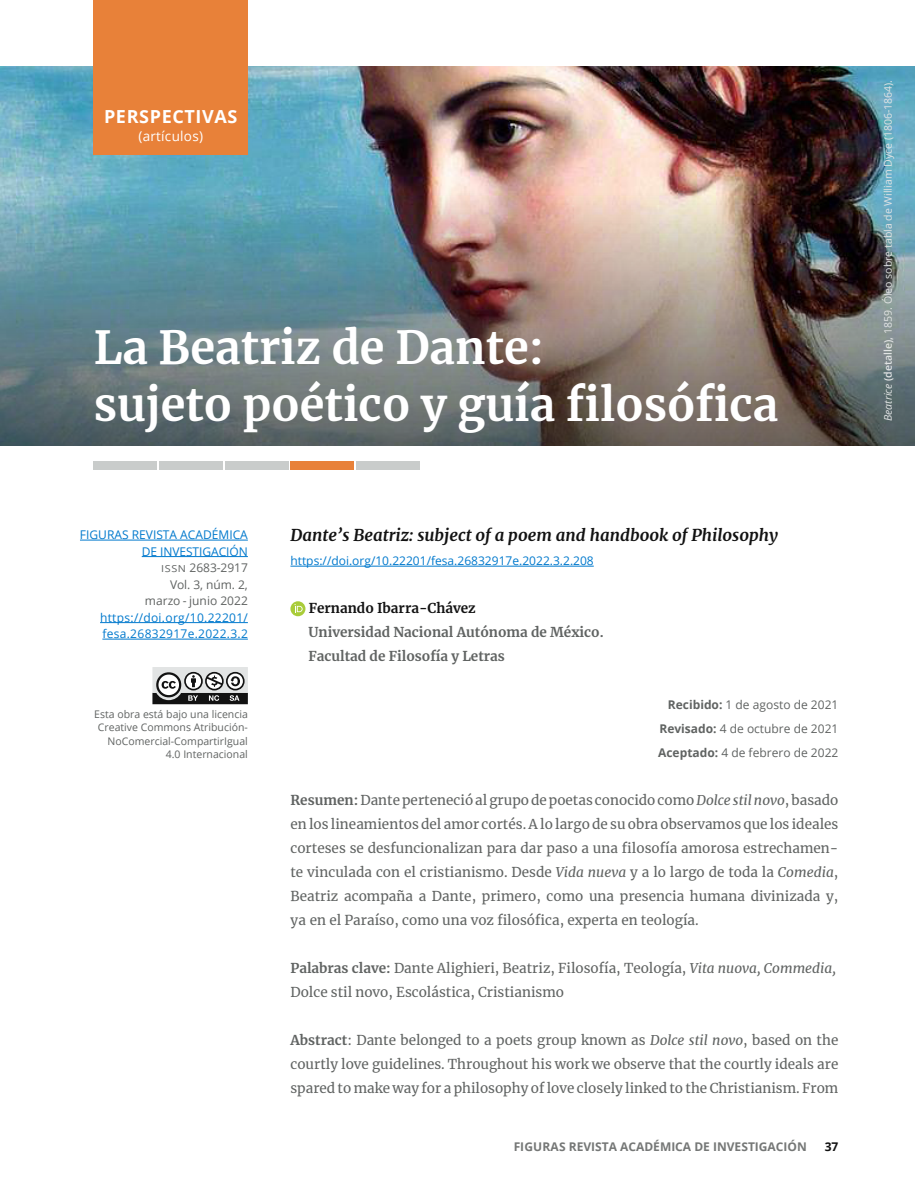
<style>
.page{position:relative;width:915px;height:1191px;background:#fff}
.page>*{position:absolute;margin:0;border:0;box-sizing:border-box;transform-origin:0 0}
.t1{font:700 45px/57px "Merriweather";color:#fff}
.t2{font:700 18px "Open Sans";letter-spacing:.035em;color:#fff}
.t3{font:italic 700 16.5px "Merriweather";color:#121212}
.t4{font:13.5px/24px "Merriweather";color:#606362;text-align:justify}
.t5{font:700 13.5px/24px "Merriweather";color:#606362}
.t6{font:700 13.5px "Merriweather";color:#121212}
.t7{font:13.5px "Open Sans";letter-spacing:.02em;color:#fff}
.t8{font:12px/16.5px "Open Sans";color:#0079cd;text-align:right}
.t9{font:12px/24px "Open Sans";color:#606362;text-align:justify}
.t10{font:12px/16.5px "Open Sans";letter-spacing:.025em;color:#0079cd}
.t11{font:700 12px "Open Sans";color:#757776}
.t12{font:700 12px "Open Sans";color:#121212}
.t13{font:10.5px/13.5px "Open Sans";color:#606362;text-align:right}
.t14{font:10.5px "Open Sans";color:#e2e4e4}
.s1{font-size:9.6px;color:#606362}
.s2{color:#606362}
.s3{font-weight:700}
.s4{font-style:italic}
.s5{font-weight:600}
</style>
<div class="page">
<hr style="left:80px;top:540px;width:168px;height:1px;background:#0079cd">
<hr style="left:142px;top:556px;width:106px;height:1px;background:#0079cd">
<hr style="left:100px;top:622px;width:148px;height:1px;background:#0079cd">
<hr style="left:102px;top:639px;width:146px;height:1px;background:#0079cd">
<div style="left:152px;top:693px;width:96px;height:11px;background:#121212"></div>
<svg style="left:152px;top:667px;width:96px;height:34px"></svg>
<div style="left:94px;top:461px;width:63px;height:8px;background:#c9cccb"></div>
<div style="left:159px;top:461px;width:64px;height:8px;background:#c9cccb"></div>
<div style="left:225px;top:461px;width:63px;height:8px;background:#c9cccb"></div>
<div style="left:290px;top:461px;width:64px;height:8px;background:#e88139"></div>
<div style="left:356px;top:461px;width:63px;height:8px;background:#c9cccb"></div>
<img style="left:0;top:67px;width:914px;height:104px">
<img style="left:0;top:171px;width:914px;height:274px">
<hr style="left:290px;top:566px;width:303px;height:1px;background:#0079cd">
<svg style="left:290px;top:601px;width:15px;height:15px"></svg>
<svg style="left:294px;top:604px;width:8px;height:8px"></svg>
<div style="left:94px;top:0;width:154px;height:154px;background:#e88139"></div>
<h2 class="t2" style="left:104px;top:104px;width:135px">PERSPECTIVAS</h2>
<p class="t7" style="left:138px;top:127px;width:66px">(artículos)</p>
<h1 class="t1" style="left:94px;top:318px;width:685px">La Beatriz de Dante:<br>sujeto poético y guía filosófica</h1>
<p class="t8" style="left:80px;top:526px;width:169px">FIGURAS REVISTA ACADÉMICA<br>DE INVESTIGACIÓN<br><span class="s1">ISSN</span> <span class="s2">2683-2917<br>Vol. 3, núm. 2,<br>marzo - junio 2022</span></p>
<p class="t10" style="left:100px;top:609px;width:149px">https://doi.org/10.22201/ fesa.26832917e.2022.3.2</p>
<p class="t13" style="left:94px;top:707px;width:155px">Esta obra está bajo una licencia<br>Creative Commons Atribución-<br>NoComercial-CompartirIgual<br>4.0 Internacional</p>
<p class="t3" style="left:290px;top:524px;width:488px">Dante’s Beatriz: subject of a poem and handbook of Philosophy</p>
<p class="t8" style="left:290px;top:552px;width:305px">https://doi.org/10.22201/fesa.26832917e.2022.3.2.208</p>
<p class="t6" style="left:308px;top:599px;width:168px">Fernando Ibarra-Chávez</p>
<p class="t5" style="left:308px;top:620px;width:296px">Universidad Nacional Autónoma de México.<br>Facultad de Filosofía y Letras</p>
<p class="t9" style="left:658px;top:692px;width:182px;text-indent:10px"><span class="s3">Recibido:</span> 1 de agosto de 2021<br><span class="s3">Revisado:</span> 4 de octubre de 2021<br><span class="s3">Aceptado:</span> 4 de febrero de 2022</p>
<p class="t4" style="left:290px;top:788px;width:549px"><span class="s3">Resumen:</span> Dante perteneció al grupo de poetas conocido como <span class="s4">Dolce stil novo</span>, basado en los lineamientos del amor cortés. A lo largo de su obra observamos que los ideales corteses se desfuncionalizan para dar paso a una filosofía amorosa estrechamen&shy;te vinculada con el cristianismo. Desde <span class="s4">Vida nueva</span> y a lo largo de toda la <span class="s4">Comedia</span>, Beatriz acompaña a Dante, primero, como una presencia humana divinizada y, ya en el Paraíso, como una voz filosófica, experta en teología.</p>
<p class="t4" style="left:290px;top:956px;width:547px"><span class="s3">Palabras clave:</span> Dante Alighieri, Beatriz, Filosofía, Teología, <span class="s4">Vita nuova, Commedia,<br></span>Dolce stil novo, Escolástica, Cristianismo</p>
<p class="t4" style="left:290px;top:1028px;width:549px"><span class="s3">Abstract</span>: Dante belonged to a poets group known as <span class="s4">Dolce stil novo</span>, based on the courtly love guidelines. Throughout his work we observe that the courtly ideals are spared to make way for a philosophy of love closely linked to the Christianism. From</p>
<p class="t11" style="left:513px;top:1137px;width:294px">FIGURAS REVISTA ACADÉMICA DE INVESTIGACIÓN</p>
<p class="t12" style="left:824px;top:1137px;width:15px">37</p>
<p class="t14" style="left:880px;top:421px;width:343px;rotate:-90deg"><span class="s4">Beatrice</span> <span class="s5">(detalle),</span> 1859. Óleo sobre tabla de William Dyce (1806-1864).</p>
</div>
